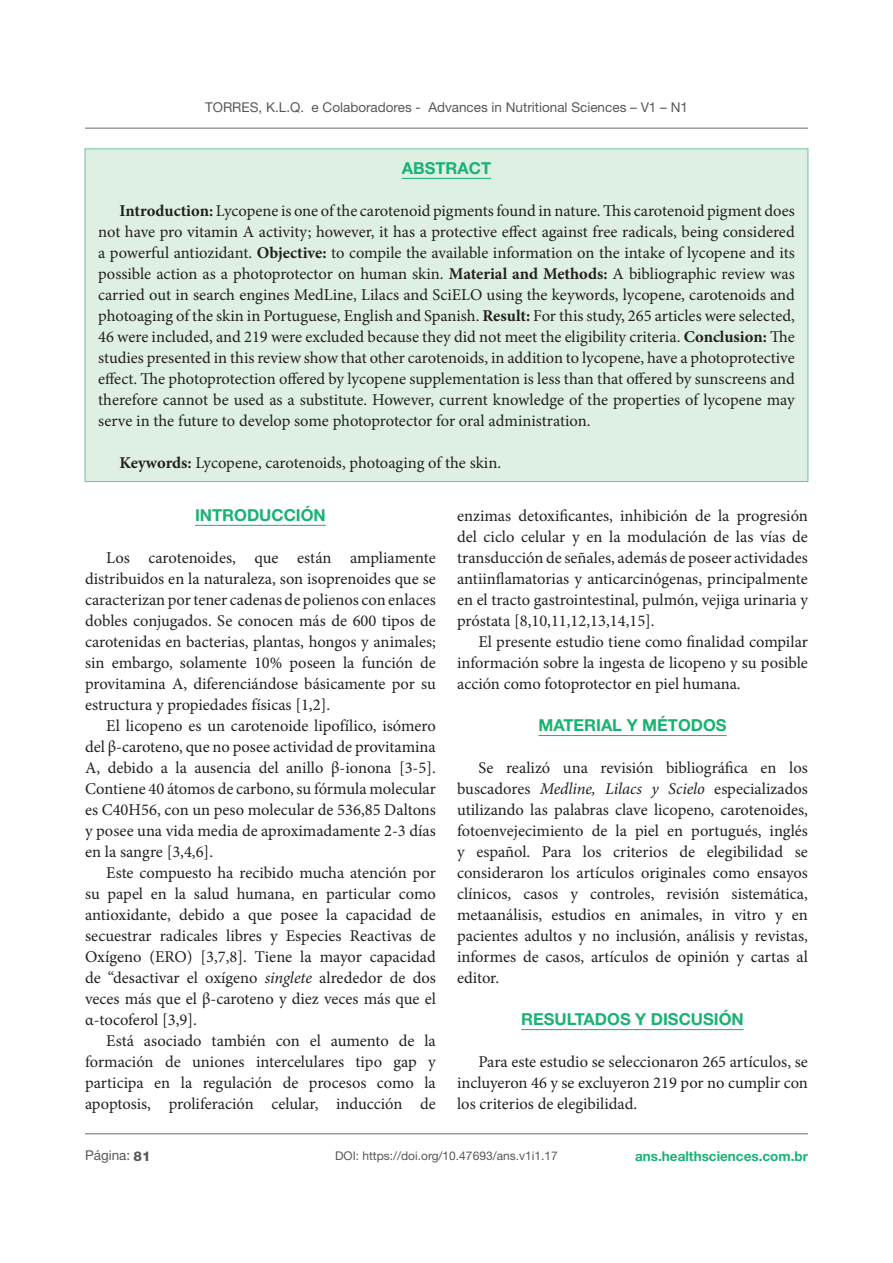
<style>
.page{position:relative;width:893px;height:1263px;background:#fff}
.page>*{position:absolute;margin:0;border:0;box-sizing:border-box;transform-origin:0 0}
.t1{font:16.5px/21px "Minion Pro";color:#231f20;text-align:justify}
.t2{font:700 16.5px "Helvetica Neue LT Std";color:#19b273}
.t3{font:13.5px "Helvetica Neue LT Std";color:#57585a}
.t4{font:700 13.5px "Helvetica Neue";color:#19b273}
.t5{font:12px "Helvetica Neue LT Std";color:#57585a}
.s1{font-weight:700}
.s2{font-style:italic}
.s3{font-weight:800}
</style>
<div class="page">
<hr style="left:85px;top:128px;width:723px;height:1px;background:#6c6d70">
<hr style="left:85px;top:1133px;width:723px;height:1px;background:#6c6d70">
<div style="left:84px;top:148px;width:725px;height:334px;background:#deefe4"></div>
<hr style="left:195px;top:525px;width:131px;height:1px;background:#19b273">
<hr style="left:538px;top:735px;width:189px;height:1px;background:#19b273">
<hr style="left:521px;top:1029px;width:223px;height:1px;background:#19b273">
<p class="t3" style="left:205px;top:99px;width:484px">TORRES, K.L.Q. e Colaboradores - Advances in Nutritional Sciences – V1 – N1</p>
<p class="t2" style="left:402px;top:158px;width:91px">ABSTRACT</p>
<p class="t1" style="left:98px;top:200px;width:698px;text-indent:21px"><span class="s1">Introduction:</span> Lycopene is one of the carotenoid pigments found in nature. This carotenoid pigment does not have pro vitamin A activity; however, it has a protective effect against free radicals, being considered a powerful antiozidant. <span class="s1">Objective:</span> to compile the available information on the intake of lycopene and its possible action as a photoprotector on human skin. <span class="s1">Material and Methods:</span> A bibliographic review was carried out in search engines MedLine, Lilacs and SciELO using the keywords, lycopene, carotenoids and photoaging of the skin in Portuguese, English and Spanish. <span class="s1">Result:</span> For this study, 265 articles were selected, 46 were included, and 219 were excluded because they did not meet the eligibility criteria. <span class="s1">Conclusion:</span> The studies presented in this review show that other carotenoids, in addition to lycopene, have a photoprotective effect. The photoprotection offered by lycopene supplementation is less than that offered by sunscreens and therefore cannot be used as a substitute. However, current knowledge of the properties of lycopene may serve in the future to develop some photoprotector for oral administration.</p>
<p class="t1" style="left:119px;top:452px;width:383px"><span class="s1">Keywords:</span> Lycopene, carotenoids, photoaging of the skin.</p>
<p class="t2" style="left:195px;top:505px;width:132px">INTRODUCCIÓN</p>
<p class="t1" style="left:85px;top:547px;width:352px;text-indent:21px">Los carotenoides, que están ampliamente distribuidos en la naturaleza, son isoprenoides que se caracterizan por tener cadenas de polienos con enlaces dobles conjugados. Se conocen más de 600 tipos de carotenidas en bacterias, plantas, hongos y animales; sin embargo, solamente 10% poseen la función de provitamina A, diferenciándose básicamente por su estructura y propiedades físicas [1,2].</p>
<p class="t1" style="left:85px;top:715px;width:352px;text-indent:21px">El licopeno es un carotenoide lipofílico, isómero del β-caroteno, que no posee actividad de provitamina A, debido a la ausencia del anillo β-ionona [3-5].<br>Contiene 40 átomos de carbono, su fórmula molecular es C40H56, con un peso molecular de 536,85 Daltons y posee una vida media de aproximadamente 2-3 días en la sangre [3,4,6].</p>
<p class="t1" style="left:85px;top:862px;width:352px;text-indent:21px">Este compuesto ha recibido mucha atención por su papel en la salud humana, en particular como antioxidante, debido a que posee la capacidad de secuestrar radicales libres y Especies Reactivas de Oxígeno (ERO) [3,7,8]. Tiene la mayor capacidad de “desactivar el oxígeno <span class="s2">singlete</span> alrededor de dos veces más que el β-caroteno y diez veces más que el α-tocoferol [3,9].</p>
<p class="t1" style="left:85px;top:1030px;width:352px;text-indent:21px">Está asociado también con el aumento de la formación de uniones intercelulares tipo gap y participa en la regulación de procesos como la apoptosis, proliferación celular, inducción de</p>
<p class="t1" style="left:457px;top:505px;width:352px">enzimas detoxificantes, inhibición de la progresión del ciclo celular y en la modulación de las vías de transducción de señales, además de poseer actividades antiinflamatorias y anticarcinógenas, principalmente en el tracto gastrointestinal, pulmón, vejiga urinaria y próstata [8,10,11,12,13,14,15].</p>
<p class="t1" style="left:457px;top:631px;width:352px;text-indent:21px">El presente estudio tiene como finalidad compilar información sobre la ingesta de licopeno y su posible acción como fotoprotector en piel humana.</p>
<p class="t2" style="left:538px;top:715px;width:190px">MATERIAL Y MÉTODOS</p>
<p class="t1" style="left:457px;top:757px;width:352px;text-indent:21px">Se realizó una revisión bibliográfica en los buscadores <span class="s2">Medline, Lilacs y Scielo</span> especializados utilizando las palabras clave licopeno, carotenoides, fotoenvejecimiento de la piel en portugués, inglés y español. Para los criterios de elegibilidad se consideraron los artículos originales como ensayos clínicos, casos y controles, revisión sistemática, metaanálisis, estudios en animales, in vitro y en pacientes adultos y no inclusión, análisis y revistas, informes de casos, artículos de opinión y cartas al editor.</p>
<p class="t2" style="left:521px;top:1009px;width:224px">RESULTADOS Y DISCUSIÓN</p>
<p class="t1" style="left:457px;top:1051px;width:352px;text-indent:21px">Para este estudio se seleccionaron 265 artículos, se incluyeron 46 y se excluyeron 219 por no cumplir con los criterios de elegibilidad.</p>
<p class="t3" style="left:85px;top:1147px;width:67px">Página: <span class="s3">81</span></p>
<p class="t5" style="left:335px;top:1148px;width:224px">DOI: https://doi.org/10.47693/ans.v1i1.17</p>
<p class="t4" style="left:635px;top:1147px;width:174px">ans.healthsciences.com.br</p>
</div>
